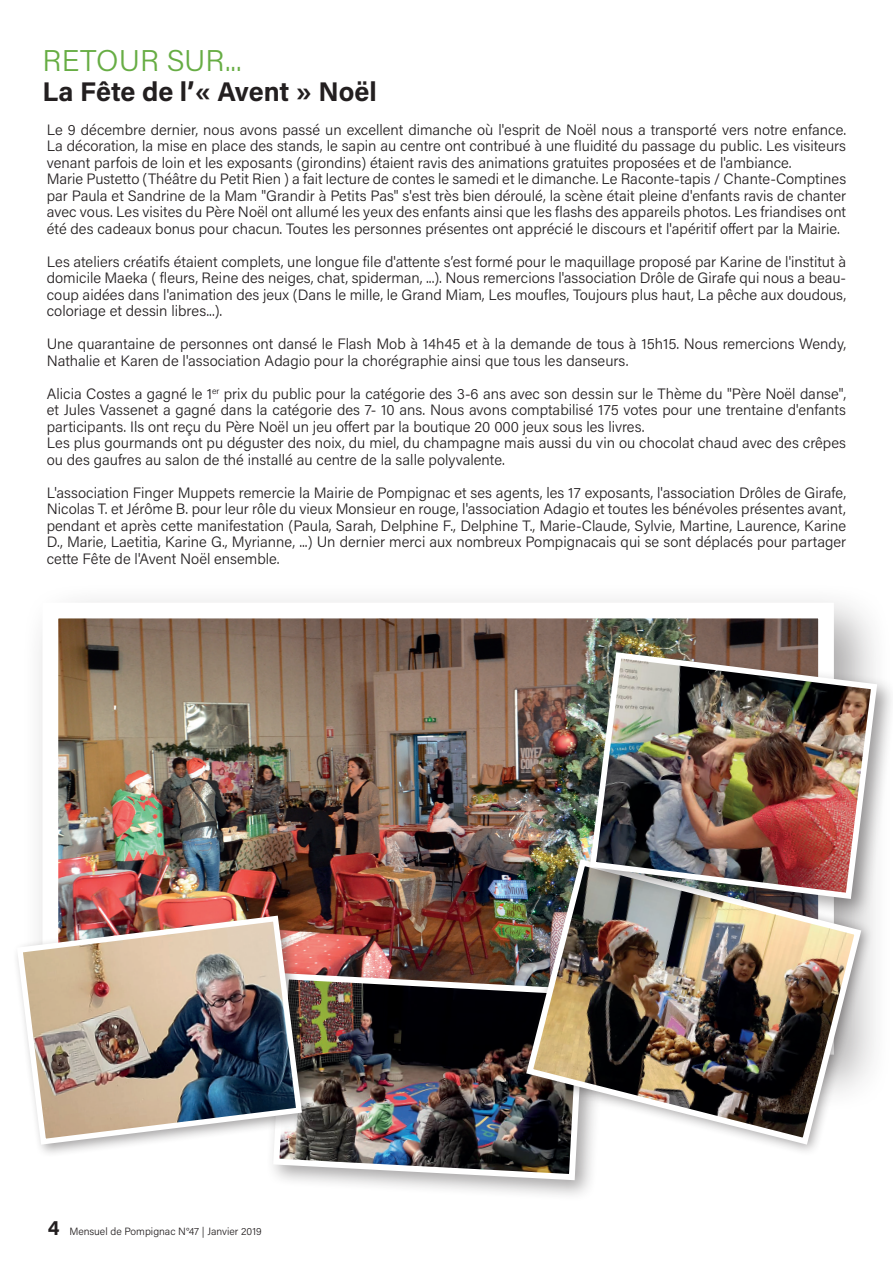
<style>
.page{position:relative;width:893px;height:1263px;background:#fff}
.page>*{position:absolute;margin:0;border:0;box-sizing:border-box;transform-origin:0 0}
.t1{font:300 30px "Acumin Pro";letter-spacing:.005em;color:#67ad44}
.Titre_1_Acumin_noir{font:700 27px "Acumin Pro";color:#231f20}
.t2{font:300 15px/16.5px "Acumin Pro";color:#231f20;text-align:justify}
.t3{font:300 10.5px "Acumin Pro";color:#231f20}
.s1{font-weight:700;font-size:21px}
</style>
<div class="page">
<img style="left:60px;top:620px;width:757px;height:346px">
<div style="left:43px;top:603px;width:791px;height:451px;border:16px solid #fff"></div>
<div style="left:266px;top:966px;width:340px;height:236px;background:#231f20;opacity:.4"></div>
<img style="left:270px;top:970px;width:318px;height:213px">
<div style="left:519px;top:852px;width:354px;height:304px;background:#231f20;opacity:.4"></div>
<img style="left:523px;top:856px;width:342px;height:292px">
<div style="left:12px;top:911px;width:304px;height:247px;background:#231f20;opacity:.4"></div>
<img style="left:14px;top:912px;width:291px;height:236px">
<div style="left:583px;top:646px;width:310px;height:273px;background:#231f20;opacity:.4"></div>
<img style="left:587px;top:649px;width:293px;height:253px">
<p class="t1" style="left:43px;top:40px;width:201px">RETOUR SUR...</p>
<p class="Titre_1_Acumin_noir" style="left:43px;top:72px;width:336px">La Fête de l’« Avent » Noël</p>
<p class="t2" style="left:47px;top:121px;width:801px">Le 9 décembre dernier, nous avons passé un excellent dimanche où l'esprit de Noël nous a transporté vers notre enfance.<br>La décoration, la mise en place des stands, le sapin au centre ont contribué à une fluidité du passage du public. Les visiteurs venant parfois de loin et les exposants (girondins) étaient ravis des animations gratuites proposées et de l'ambiance.</p>
<p class="t2" style="left:47px;top:170px;width:801px">Marie Pustetto (Théâtre du Petit Rien ) a fait lecture de contes le samedi et le dimanche. Le Raconte-tapis / Chante-Comptines par Paula et Sandrine de la Mam "Grandir à Petits Pas" s'est très bien déroulé, la scène était pleine d'enfants ravis de chanter avec vous. Les visites du Père Noël ont allumé les yeux des enfants ainsi que les flashs des appareils photos. Les friandises ont été des cadeaux bonus pour chacun. Toutes les personnes présentes ont apprécié le discours et l'apéritif offert par la Mairie.</p>
<p class="t2" style="left:47px;top:253px;width:801px">Les ateliers créatifs étaient complets, une longue file d'attente s’est formé pour le maquillage proposé par Karine de l'institut à domicile Maeka ( fleurs, Reine des neiges, chat, spiderman, ...). Nous remercions l'association Drôle de Girafe qui nous a beau&shy;coup aidées dans l'animation des jeux (Dans le mille, le Grand Miam, Les moufles, Toujours plus haut, La pêche aux doudous, coloriage et dessin libres...).</p>
<p class="t2" style="left:47px;top:335px;width:801px">Une quarantaine de personnes ont dansé le Flash Mob à 14h45 et à la demande de tous à 15h15. Nous remercions Wendy,<br>Nathalie et Karen de l'association Adagio pour la chorégraphie ainsi que tous les danseurs.</p>
<p class="t2" style="left:47px;top:385px;width:801px">Alicia Costes a gagné le 1<sup>er</sup> prix du public pour la catégorie des 3-6 ans avec son dessin sur le Thème du "Père Noël danse", et Jules Vassenet a gagné dans la catégorie des 7- 10 ans. Nous avons comptabilisé 175 votes pour une trentaine d'enfants participants. Ils ont reçu du Père Noël un jeu offert par la boutique 20 000 jeux sous les livres.</p>
<p class="t2" style="left:47px;top:434px;width:801px">Les plus gourmands ont pu déguster des noix, du miel, du champagne mais aussi du vin ou chocolat chaud avec des crêpes ou des gaufres au salon de thé installé au centre de la salle polyvalente.</p>
<p class="t2" style="left:47px;top:484px;width:801px">L'association Finger Muppets remercie la Mairie de Pompignac et ses agents, les 17 exposants, l'association Drôles de Girafe, Nicolas T. et Jérôme B. pour leur rôle du vieux Monsieur en rouge, l'association Adagio et toutes les bénévoles présentes avant, pendant et après cette manifestation (Paula, Sarah, Delphine F., Delphine T., Marie-Claude, Sylvie, Martine, Laurence, Karine D., Marie, Laetitia, Karine G., Myrianne, ...) Un dernier merci aux nombreux Pompignacais qui se sont déplacés pour partager cette Fête de l'Avent Noël ensemble.</p>
<p class="t3" style="left:48px;top:1224px;width:215px"><span class="s1">4</span> Mensuel de Pompignac N°47 | Janvier 2019</p>
</div>
